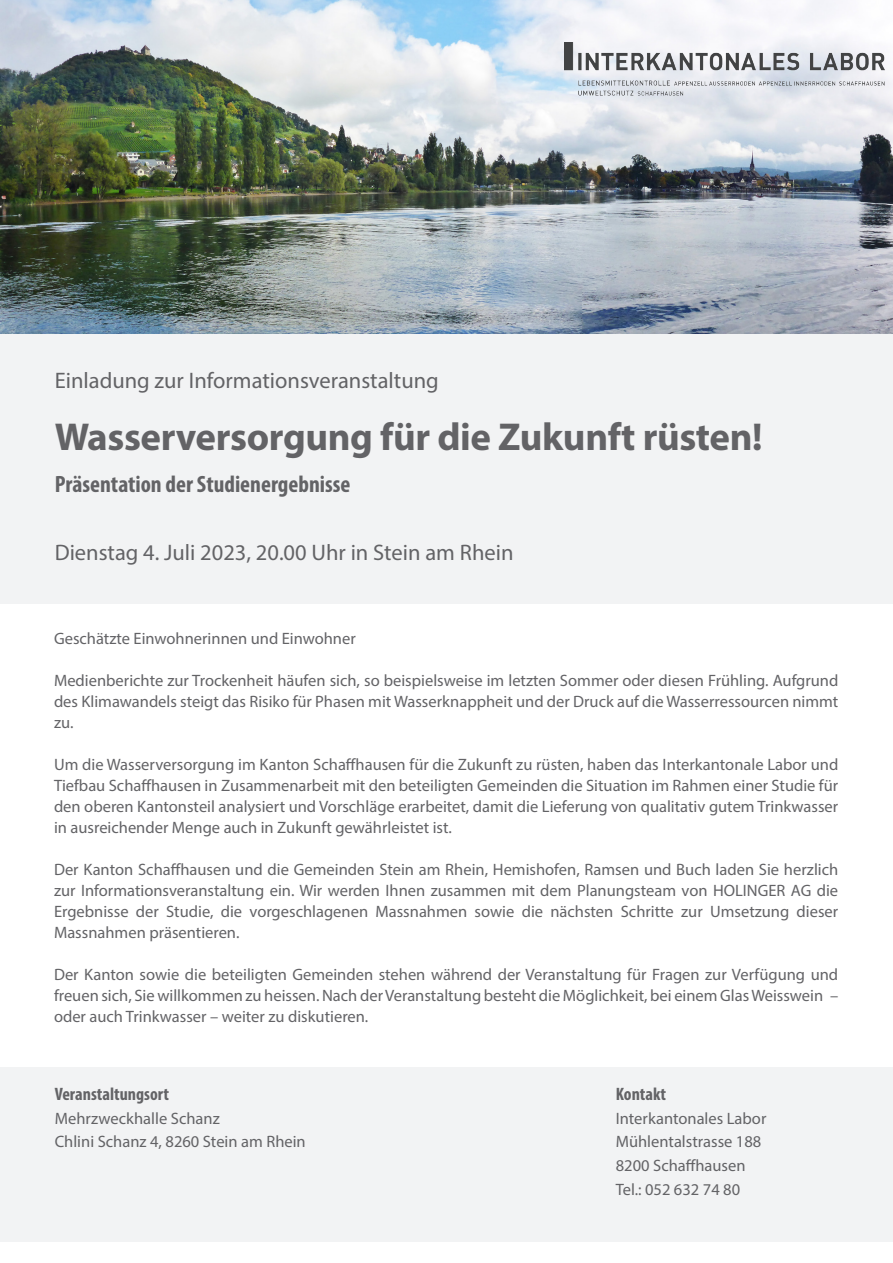
<style>
.page{position:relative;width:893px;height:1263px;background:#fff}
.page>*{position:absolute;margin:0;border:0;box-sizing:border-box;transform-origin:0 0}
.Titel_12Pt{font:700 39px "Myriad Pro";letter-spacing:-.01em;color:#636366}
.Titel_12Pt-2{font:700 condensed 23.7px "Myriad Pro";color:#636366}
.Titel_12Pt-3{font:22.5px "Myriad Pro";color:#636366}
.Titel_12Pt-4{font:700 condensed 18px "Myriad Pro";color:#636366}
.Lauftext_11pt{font:16.5px/21px "Myriad Pro";color:#636366;text-align:justify}
</style>
<div class="page">
<div style="left:0;top:287px;width:893px;height:317px;background:#f2f3f4"></div>
<img style="left:0;top:0;width:893px;height:334px">
<div style="left:0;top:1067px;width:893px;height:175px;background:#f2f3f4"></div>
<img style="left:564px;top:43px;width:322px;height:53px">
<p class="Titel_12Pt-3" style="left:55px;top:366px;width:386px">Einladung zur Informationsveranstaltung</p>
<p class="Titel_12Pt" style="left:55px;top:411px;width:709px">Wasserversorgung für die Zukunft rüsten!</p>
<p class="Titel_12Pt-2" style="left:55px;top:469px;width:297px">Präsentation der Studienergebnisse</p>
<p class="Titel_12Pt-3" style="left:55px;top:539px;width:460px">Dienstag 4. Juli 2023, 20.00 Uhr in Stein am Rhein</p>
<p class="Lauftext_11pt" style="left:54px;top:628px;width:303px">Geschätzte Einwohnerinnen und Einwohner</p>
<p class="Lauftext_11pt" style="left:54px;top:670px;width:786px">Medienberichte zur Trockenheit häufen sich, so beispielsweise im letzten Sommer oder diesen Frühling. Aufgrund des Klimawandels steigt das Risiko für Phasen mit Wasserknappheit und der Druck auf die Wasserressourcen nimmt zu.</p>
<p class="Lauftext_11pt" style="left:54px;top:754px;width:786px">Um die Wasserversorgung im Kanton Schaffhausen für die Zukunft zu rüsten, haben das Interkantonale Labor und Tiefbau Schaffhausen in Zusammenarbeit mit den beteiligten Gemeinden die Situation im Rahmen einer Studie für den oberen Kantonsteil analysiert und Vorschläge erarbeitet, damit die Lieferung von qualitativ gutem Trinkwasser in ausreichender Menge auch in Zukunft gewährleistet ist.</p>
<p class="Lauftext_11pt" style="left:54px;top:859px;width:786px">Der Kanton Schaffhausen und die Gemeinden Stein am Rhein, Hemishofen, Ramsen und Buch laden Sie herzlich zur Informationsveranstaltung ein. Wir werden Ihnen zusammen mit dem Planungsteam von HOLINGER AG die Ergebnisse der Studie, die vorgeschlagenen Massnahmen sowie die nächsten Schritte zur Umsetzung dieser Massnahmen präsentieren.</p>
<p class="Lauftext_11pt" style="left:54px;top:964px;width:786px">Der Kanton sowie die beteiligten Gemeinden stehen während der Veranstaltung für Fragen zur Verfügung und freuen sich, Sie willkommen zu heissen. Nach der Veranstaltung besteht die Möglichkeit, bei einem Glas Weisswein – oder auch Trinkwasser – weiter zu diskutieren.</p>
<p class="Titel_12Pt-4" style="left:55px;top:1083px;width:116px">Veranstaltungsort</p>
<p class="Lauftext_11pt" style="left:55px;top:1107px;width:167px">Mehrzweckhalle Schanz</p>
<p class="Lauftext_11pt" style="left:55px;top:1131px;width:253px">Chlini Schanz 4, 8260 Stein am Rhein</p>
<p class="Titel_12Pt-4" style="left:616px;top:1083px;width:52px">Kontakt</p>
<p class="Lauftext_11pt" style="left:616px;top:1107px;width:152px">Interkantonales Labor</p>
<p class="Lauftext_11pt" style="left:616px;top:1131px;width:147px">Mühlentalstrasse 188</p>
<p class="Lauftext_11pt" style="left:616px;top:1155px;width:131px">8200 Schaffhausen</p>
<p class="Lauftext_11pt" style="left:616px;top:1178px;width:126px">Tel.: 052 632 74 80</p>
</div>
